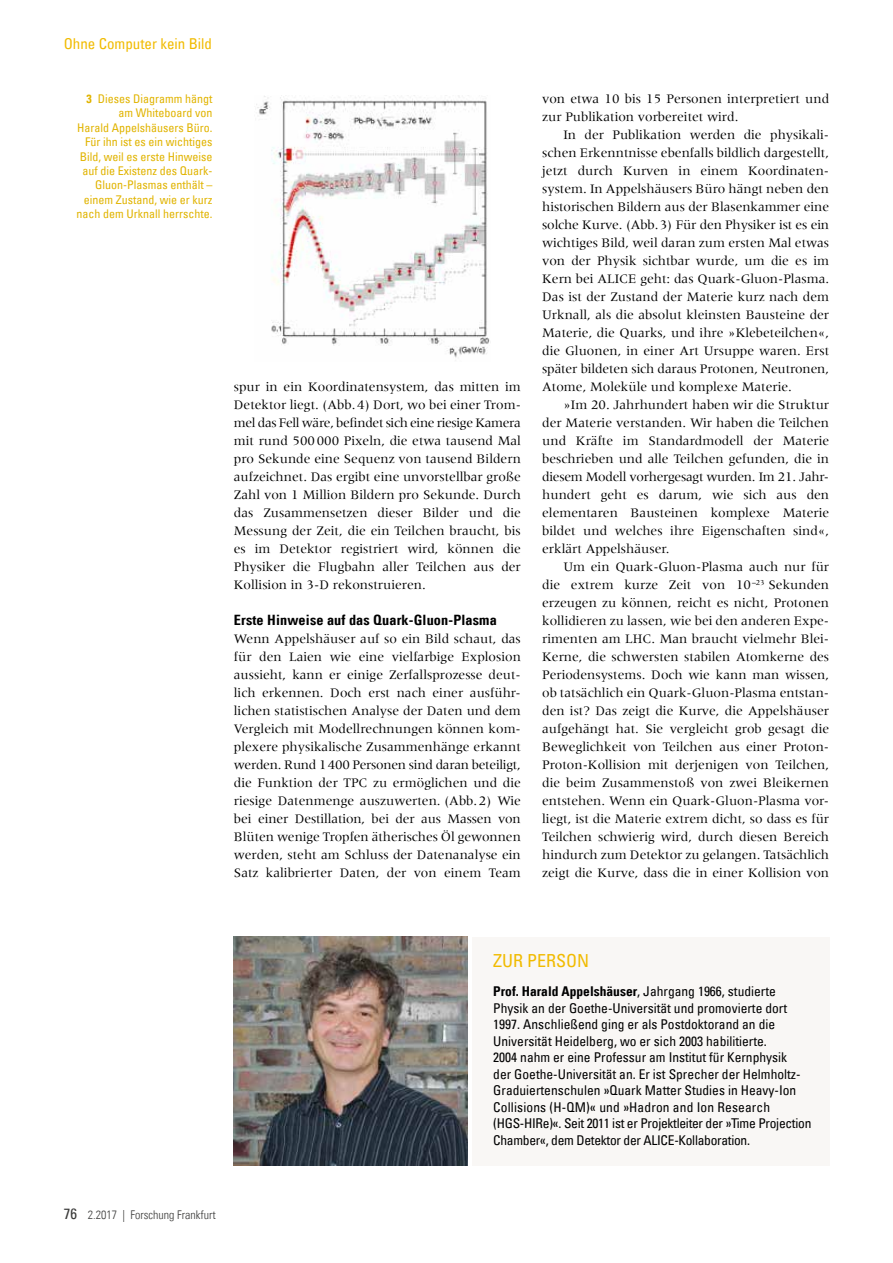
<style>
.page{position:relative;width:893px;height:1263px;background:#fff}
.page>*{position:absolute;margin:0;border:0;box-sizing:border-box;transform-origin:0 0}
.t1{font:condensed 18px "Univers Com 57";color:#f1bb00}
.t2{font:condensed 15px "Univers Com 57";color:#f1bb00}
.t3{font:14.25px "Univers Com 67 Bold Cond";letter-spacing:.01em;color:#000}
.t4{font:13.5px/18px "Meridien";color:#000;text-align:justify}
.t5{font:condensed 13.5px/16.5px "Univers Com 57";color:#000}
.t6{font:13.5px "Univers Com 67 Bold Cond";color:#000}
.t7{font:condensed 12px/14.4px "Univers Com 57";color:#e1b400;text-align:right}
.t8{font:12px "Univers Com 47 Light Cond";color:#3b3b3a}
.s1{font-family:"Univers Com 67 Bold Cond";font-stretch:normal}
.s2{font-family:"Univers Com 57";font-stretch:condensed;font-size:15px}
.s3{font-family:"Univers Com 57";font-stretch:condensed}
</style>
<div class="page">
<hr style="left:892px;top:0;width:1px;height:1263px;background:#e6e3de">
<div style="left:472px;top:937px;width:357px;height:228px;background:#f9f7f5"></div>
<img style="left:234px;top:937px;width:234px;height:228px">
<img style="left:256px;top:95px;width:234px;height:263px">
<p class="t2" style="left:64px;top:34px;width:150px">Ohne Computer kein Bild</p>
<p class="t7" style="left:77px;top:91px;width:137px"><span class="s1">3</span> Dieses Diagramm hängt am Whiteboard von<br>Harald Appelshäusers Büro.<br>Für ihn ist es ein wichtiges<br>Bild, weil es erste Hinweise auf die Existenz des Quark-<br>Gluon-Plasmas enthält – einem Zustand, wie er kurz nach dem Urknall herrschte.</p>
<p class="t4" style="left:234px;top:378px;width:289px">spur in ein Koordinatensystem, das mitten im Detektor liegt. (Abb.4) Dort, wo bei einer Trom&shy;mel das Fell wäre, befindet sich eine riesige Kamera mit rund 500000 Pixeln, die etwa tausend Mal pro Sekunde eine Sequenz von tausend Bildern aufzeichnet. Das ergibt eine unvorstellbar große Zahl von 1 Million Bildern pro Sekunde. Durch das Zusammensetzen dieser Bilder und die Messung der Zeit, die ein Teilchen braucht, bis es im Detektor registriert wird, können die Physiker die Flugbahn aller Teilchen aus der Kollision in 3-D rekonstruieren.</p>
<p class="t3" style="left:234px;top:611px;width:264px">Erste Hinweise auf das Quark-Gluon-Plasma</p>
<p class="t4" style="left:234px;top:630px;width:289px;text-align:left">Wenn Appelshäuser auf so ein Bild schaut, das für den Laien wie eine vielfarbige Explosion aussieht, kann er einige Zerfallsprozesse deut&shy;lich erkennen. Doch erst nach einer ausführ&shy;lichen statistischen Analyse der Daten und dem Vergleich mit Modellrechnungen können kom&shy;plexere physikalische Zusammenhänge erkannt werden. Rund 1400 Personen sind daran beteiligt, die Funktion der TPC zu ermöglichen und die riesige Datenmenge auszuwerten. (Abb.2) Wie bei einer Destillation, bei der aus Massen von Blüten wenige Tropfen ätherisches Öl gewonnen werden, steht am Schluss der Datenanalyse ein Satz kalibrierter Daten, der von einem Team</p>
<p class="t4" style="left:542px;top:90px;width:289px">von etwa 10 bis 15 Personen interpretiert und zur Publikation vorbereitet wird.</p>
<p class="t4" style="left:542px;top:126px;width:289px;text-align:left;text-indent:21px">In der Publikation werden die physikali&shy;schen Erkenntnisse ebenfalls bildlich dargestellt, jetzt durch Kurven in einem Koordinaten&shy;system. In Appelshäusers Büro hängt neben den historischen Bildern aus der Blasenkammer eine solche Kurve. (Abb.3) Für den Physiker ist es ein wichtiges Bild, weil daran zum ersten Mal etwas von der Physik sichtbar wurde, um die es im Kern bei ALICE geht: das Quark-Gluon-Plasma.<br>Das ist der Zustand der Materie kurz nach dem Urknall, als die absolut kleinsten Bausteine der Materie, die Quarks, und ihre »Klebeteilchen«, die Gluonen, in einer Art Ursuppe waren. Erst später bildeten sich daraus Protonen, Neutronen, Atome, Moleküle und komplexe Materie.</p>
<p class="t4" style="left:542px;top:396px;width:289px;text-indent:21px">»Im 20. Jahrhundert haben wir die Struktur der Materie verstanden. Wir haben die Teilchen und Kräfte im Standardmodell der Materie beschrieben und alle Teilchen gefunden, die in diesem Modell vorhergesagt wurden. Im 21. Jahr&shy;hundert geht es darum, wie sich aus den elementaren Bausteinen komplexe Materie bildet und welches ihre Eigenschaften sind«, erklärt Appelshäuser.</p>
<p class="t4" style="left:542px;top:557px;width:289px;text-indent:21px">Um ein Quark-Gluon-Plasma auch nur für die extrem kurze Zeit von 10<sup>–23</sup> Sekunden erzeugen zu können, reicht es nicht, Protonen kollidieren zu lassen, wie bei den anderen Expe&shy;rimenten am LHC. Man braucht vielmehr Blei-Kerne, die schwersten stabilen Atomkerne des Periodensystems. Doch wie kann man wissen, ob tatsächlich ein Quark-Gluon-Plasma entstan&shy;den ist? Das zeigt die Kurve, die Appelshäuser aufgehängt hat. Sie vergleicht grob gesagt die Beweglichkeit von Teilchen aus einer Proton-Proton-Kollision mit derjenigen von Teilchen, die beim Zusammenstoß von zwei Bleikernen entstehen. Wenn ein Quark-Gluon-Plasma vor&shy;liegt, ist die Materie extrem dicht, so dass es für Teilchen schwierig wird, durch diesen Bereich hindurch zum Detektor zu gelangen. Tatsächlich zeigt die Kurve, dass die in einer Kollision von</p>
<p class="t8" style="left:64px;top:1208px;width:153px"><span class="s2">76</span> 2.2017 | Forschung Frankfurt</p>
<h1 class="t1" style="left:493px;top:949px;width:98px">Zur Person</h1>
<p class="t6" style="left:493px;top:983px;width:284px">Prof. Harald Appelshäuser<span class="s3">, Jahrgang 1966, studierte</span></p>
<p class="t5" style="left:493px;top:999px;width:320px">Physik an der Goethe-Universität und promovierte dort 1997. Anschließend ging er als Postdoktorand an die Universität Heidelberg, wo er sich 2003 habilitierte.<br>2004 nahm er eine Professur am I nstitut für Kernphysik<br>der Goethe-Universität an. Er ist Sprecher der Helmholtz-Graduiertenschulen »Quark Matter Studies in Heavy-Ion Collisions (H-QM)« und »Hadron and Ion Research (HGS-HI Re)«. Seit 2011 ist er Projektleiter der »Time Projection Chamber«, dem Detektor der ALI CE-Kollaboration.</p>
</div>
